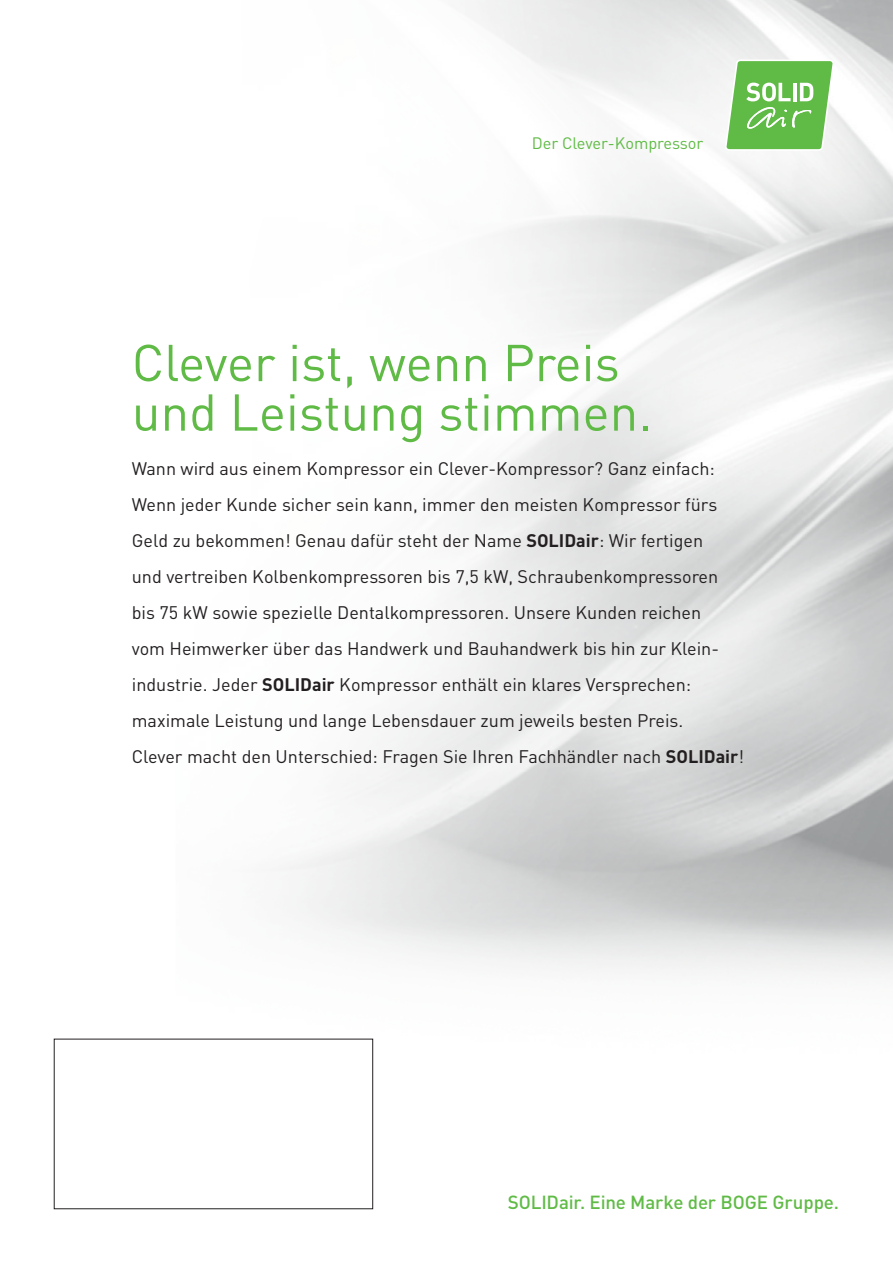
<style>
.page{position:relative;width:893px;height:1263px;background:#fff}
.page>*{position:absolute;margin:0;border:0;box-sizing:border-box;transform-origin:0 0}
.t1{font:51px/49.5px "DINOT";color:#60bb46}
.t2{font:500 18.75px "DINOT";letter-spacing:-.01em;color:#60bb46}
.t3{font:18px/36px "DINOT";color:#231f20}
.t4{font:16.35px "DINOT";letter-spacing:-.005em;color:#60bb46}
.s1{font-weight:700}
</style>
<div class="page">
<svg style="left:724px;top:59px;width:111px;height:93px"></svg>
<p class="t4" style="left:532px;top:132px;width:173px">Der Clever-Kompressor</p>
<h1 class="t1" style="left:132px;top:336px;width:522px">Clever ist, wenn Preis und Leistung stimmen.</h1>
<p class="t3" style="left:132px;top:450px;width:614px">Wann wird aus einem Kompressor ein Clever-Kompressor? Ganz einfach:<br>Wenn jeder Kunde sicher sein kann, immer den meisten Kompressor fürs Geld zu bekommen! Genau dafür steht der Name <span class="s1">SOLIDair</span>: Wir fertigen<br>und vertreiben Kolbenkompressoren bis 7,5 kW, Schraubenkompressoren bis 75 kW sowie spezielle Dentalkompressoren. Unsere Kunden reichen<br>vom Heimwerker über das Handwerk und Bauhandwerk bis hin zur Klein&shy;industrie. Jeder <span class="s1">SOLIDair</span> Kompressor enthält ein klares Versprechen: maximale Leistung und lange Lebensdauer zum jeweils besten Preis.<br>Clever macht den Unterschied: Fragen Sie Ihren Fachhändler nach <span class="s1">SOLIDair</span>!</p>
<p class="t2" style="left:508px;top:1189px;width:333px">SOLIDair. Eine Marke der BOGE Gruppe.</p>
</div>
